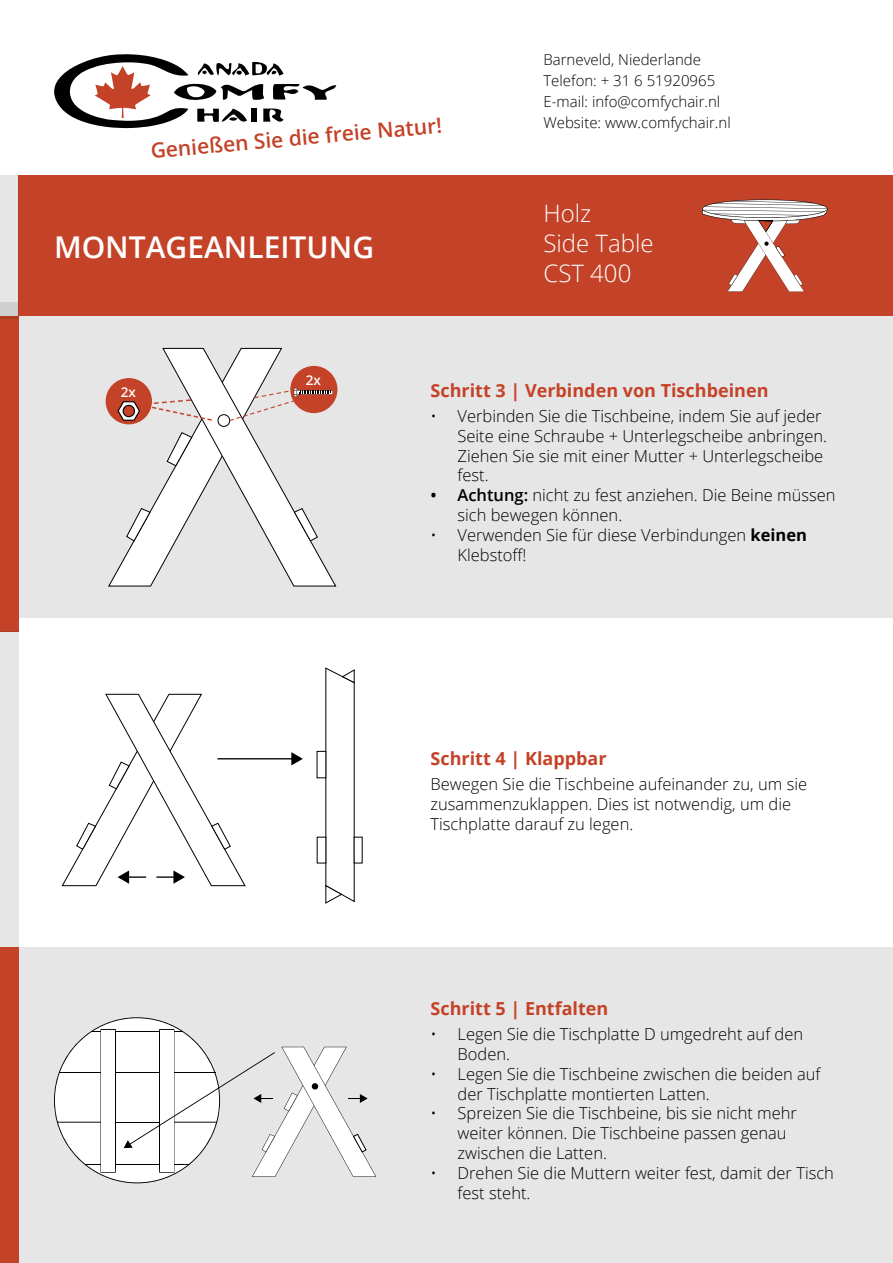
<style>
.page{position:relative;width:893px;height:1263px;background:#fff}
.page>*{position:absolute;margin:0;border:0;box-sizing:border-box;transform-origin:0 0}
.t1{font:600 30px "Open Sans";color:#fff}
.t2{font:300 24px/30px "Open Sans";color:#fff}
.t3{font:600 21px "Open Sans";color:#c44227}
.t4{font:700 18px "Open Sans";color:#c44227}
.t5{font:300 16.5px/19.8px "Open Sans";color:#000}
.t6{font:300 15px/21px "Open Sans";color:#000}
.t7{font:600 13.5px "Open Sans";color:#fff}
.s1{font-weight:600}
.s2{font-weight:700}
</style>
<div class="page">
<div style="left:0;top:947px;width:893px;height:316px;background:#e6e6e6"></div>
<div style="left:0;top:302px;width:893px;height:316px;background:#e6e6e6"></div>
<div style="left:0;top:316px;width:19px;height:315px;background:#c44227"></div>
<div style="left:0;top:631px;width:19px;height:319px;background:#e6e6e6"></div>
<div style="left:0;top:947px;width:19px;height:316px;background:#c44227"></div>
<svg style="left:54px;top:54px;width:282px;height:74px"></svg>
<div style="left:19px;top:175px;width:874px;height:141px;background:#c44227"></div>
<svg style="left:0;top:175px;width:19px;height:144px;background:#dfd7d5"></svg>
<svg style="left:325px;top:667px;width:30px;height:237px"></svg>
<hr style="left:217px;top:758px;width:76px;height:1px;background:#000">
<svg style="left:291px;top:752px;width:12px;height:13px"></svg>
<svg style="left:61px;top:693px;width:185px;height:193px"></svg>
<svg style="left:54px;top:1017px;width:322px;height:166px"></svg>
<svg style="left:107px;top:347px;width:230px;height:240px"></svg>
<svg style="left:702px;top:199px;width:126px;height:93px"></svg>
<p class="t3" style="left:149px;top:136px;width:294px;rotate:-5deg">Genießen Sie die freie Natur!</p>
<h1 class="t1" style="left:54px;top:226px;width:322px">MONTAGEANLEITUNG</h1>
<p class="t6" style="left:543px;top:49px;width:189px">Barneveld, Niederlande<br>Telefon: + 31 6 51920965<br>E-mail: info@comfychair.nl<br>Website: www.comfychair.nl</p>
<h2 class="t2" style="left:543px;top:197px;width:112px">Holz<br>Side Table<br>CST 400</h2>
<p class="t7" style="left:121px;top:383px;width:17px">2x</p>
<p class="t7" style="left:306px;top:371px;width:17px">2x</p>
<p class="t4" style="left:431px;top:377px;width:339px">Schritt 3 | Verbinden von Tischbeinen</p>
<p class="t5" style="left:458px;top:406px;width:371px;text-indent:-27px">• Verbinden Sie die Tischbeine, indem Sie auf jeder Seite eine Schraube + Unterlegscheibe anbringen.<br>Ziehen Sie sie mit einer Mutter + Unterlegscheibe fest.</p>
<p class="t5" style="left:458px;top:485px;width:380px;text-indent:-27px"><span class="s1">• Achtung:</span> nicht zu fest anziehen. Die Beine müssen sich bewegen können.</p>
<p class="t5" style="left:458px;top:524px;width:351px;text-indent:-27px">• Verwenden Sie für diese Verbindungen <span class="s2">keinen<br></span>Klebstoff!</p>
<p class="t4" style="left:431px;top:745px;width:178px">Schritt 4 | Klappbar</p>
<p class="t5" style="left:431px;top:774px;width:378px">Bewegen Sie die Tischbeine aufeinander zu, um sie zusammenzuklappen. Dies ist notwendig, um die<br>Tischplatte darauf zu legen.</p>
<p class="t4" style="left:431px;top:995px;width:179px">Schritt 5 | Entfalten</p>
<p class="t5" style="left:458px;top:1024px;width:347px;text-indent:-27px">• Legen Sie die Tischplatte D umgedreht auf den<br>Boden.</p>
<p class="t5" style="left:458px;top:1063px;width:364px;text-indent:-27px">• Legen Sie die Tischbeine zwischen die beiden auf der Tischplatte montierten Latten.</p>
<p class="t5" style="left:458px;top:1103px;width:341px;text-indent:-27px">• Spreizen Sie die Tischbeine, bis sie nicht mehr weiter können. Die Tischbeine passen genau zwischen die Latten.</p>
<p class="t5" style="left:458px;top:1162px;width:378px;text-indent:-27px">• Drehen Sie die Muttern weiter fest, damit der Tisch fest steht.</p>
</div>
